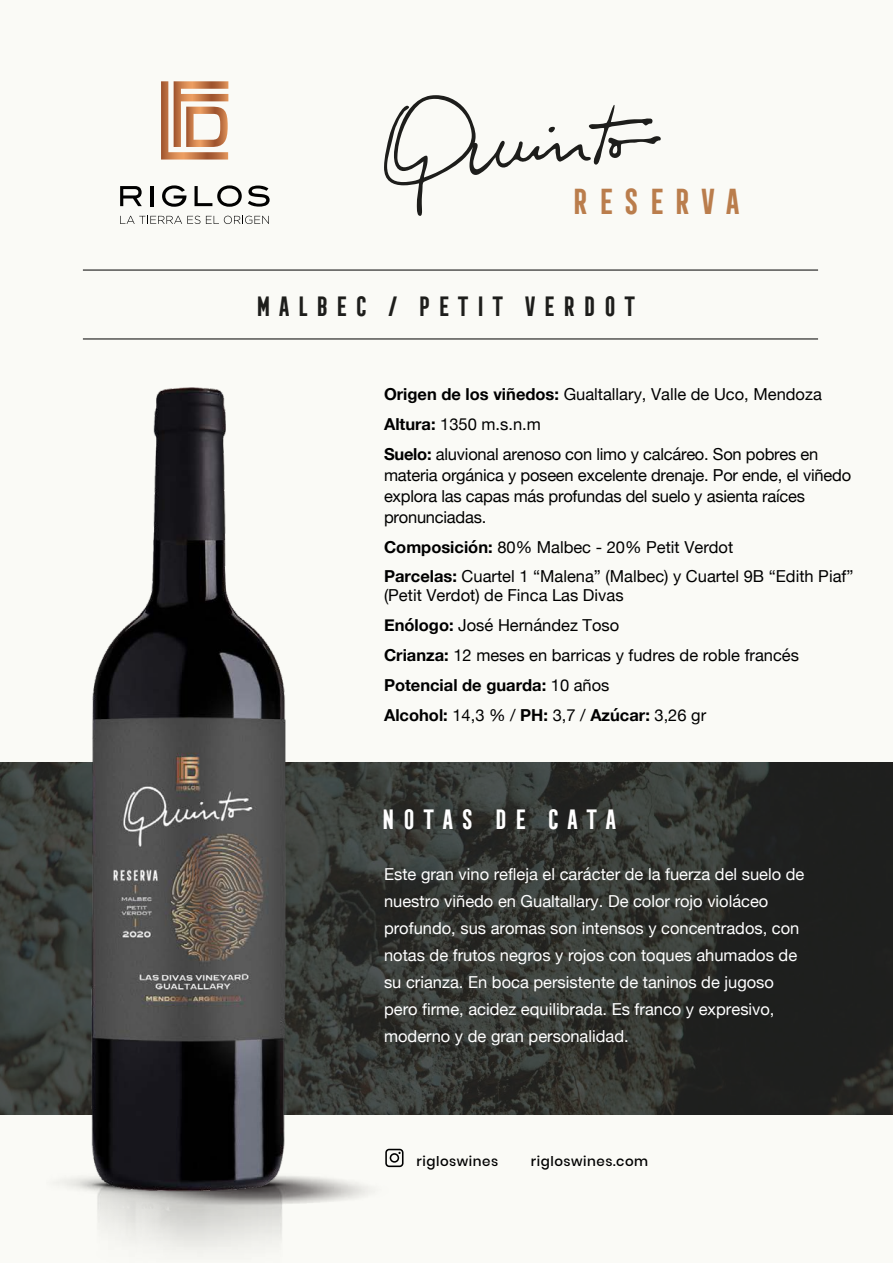
<style>
.page{position:relative;width:893px;height:1263px;background:#fafaf6}
.page>*{position:absolute;margin:0;border:0;box-sizing:border-box;transform-origin:0 0}
.t1{font:700 33px "Frontage Condensed";letter-spacing:.22em;color:#ba7d4c}
.t2{font:700 25.5px "Frontage Condensed";letter-spacing:.22em;color:#1d1d1b}
.t3{font:700 25.5px "Frontage Condensed";letter-spacing:.22em;color:#fff}
.t4{font:16.5px/30px "Helvetica Neue";color:#000}
.t5{font:16.5px/27px "Helvetica Neue";color:#fff}
.t6{font:500 13.5px "Poppins";letter-spacing:.04em;color:#000}
.s1{font-weight:700}
</style>
<div class="page">
<img style="left:412px;top:762px;width:481px;height:352px">
<img style="left:0;top:387px;width:412px;height:846px">
<svg style="left:385px;top:1149px;width:18px;height:18px"></svg>
<svg style="left:120px;top:186px;width:22px;height:20px"></svg>
<hr style="left:150px;top:186px;width:4px;height:20px;background:#000">
<svg style="left:162px;top:185px;width:24px;height:22px"></svg>
<svg style="left:195px;top:185px;width:47px;height:22px"></svg>
<svg style="left:248px;top:186px;width:22px;height:21px"></svg>
<svg style="left:161px;top:81px;width:67px;height:79px"></svg>
<svg style="left:120px;top:216px;width:80px;height:8px"></svg>
<svg style="left:206px;top:216px;width:63px;height:8px"></svg>
<hr style="left:83px;top:339px;width:735px;height:1px;background:#000">
<hr style="left:83px;top:270px;width:735px;height:1px;background:#000">
<svg style="left:384px;top:95px;width:277px;height:121px"></svg>
<h1 class="t1" style="left:570px;top:183px;width:172px">RESERVA</h1>
<h2 class="t2" style="left:254px;top:292px;width:383px">MALBEC / PETIT VERDOT</h2>
<p class="t4" style="left:384px;top:380px;width:439px"><span class="s1">Origen de los viñedos:</span> Gualtallary, Valle de Uco, Mendoza<br><span class="s1">Altura:</span> 1350 m.s.n.m<br><span class="s1">Suelo:</span> aluvional arenoso con limo y calcáreo. Son pobres en</p>
<p class="t4" style="left:384px;top:466px;width:469px;line-height:21px">materia orgánica y poseen excelente drenaje. Por ende, el viñedo explora las capas más profundas del suelo y asienta raíces pronunciadas.</p>
<p class="t4" style="left:384px;top:534px;width:471px;line-height:28.5px"><span class="s1">Composición:</span> 80% Malbec - 20% Petit Verdot<br><span class="s1">Parcelas:</span> Cuartel 1 “Malena” (Malbec) y Cuartel 9B “Edith Piaf”</p>
<p class="t4" style="left:384px;top:581px;width:417px">(Petit Verdot) de Finca Las Divas<br><span class="s1">Enólogo:</span> José Hernández Toso<br><span class="s1">Crianza:</span> 12 meses en barricas y fudres de roble francés <span class="s1">Potencial de guarda:</span> 10 años<br><span class="s1">Alcohol:</span> 14,3 % / <span class="s1">PH:</span> 3,7 / <span class="s1">Azúcar:</span> 3,26 gr</p>
<h2 class="t3" style="left:380px;top:805px;width:238px">NOTAS DE CATA</h2>
<p class="t5" style="left:384px;top:862px;width:422px">Este gran vino refleja el carácter de la fuerza del suelo de nuestro viñedo en Gualtallary. De color rojo violáceo profundo, sus aromas son intensos y concentrados, con notas de frutos negros y rojos con toques ahumados de su crianza. En boca persistente de taninos de jugoso pero firme, acidez equilibrada. Es franco y expresivo, moderno y de gran personalidad.</p>
<p class="t6" style="left:417px;top:1153px;width:83px">rigloswines</p>
<p class="t6" style="left:531px;top:1153px;width:119px">rigloswines.com</p>
</div>
